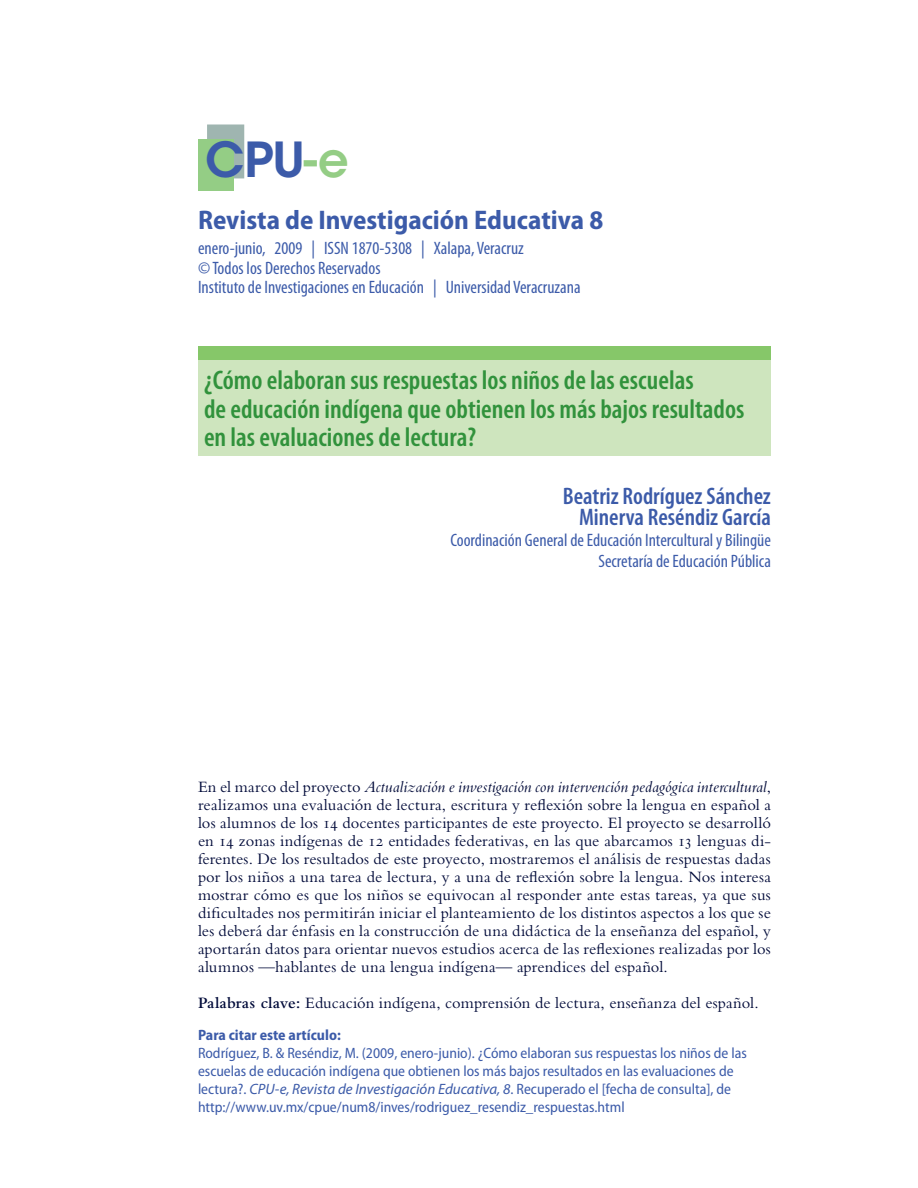
<style>
.page{position:relative;width:918px;height:1188px;background:#fff}
.page>*{position:absolute;margin:0;border:0;box-sizing:border-box;transform-origin:0 0}
.t1{font:600 48px "ITC Avant Garde Std";color:#3c5ba9}
.t2{font:600 condensed 27px/28.5px "Myriad Pro";color:#31923c}
.t3{font:700 semi-condensed 27px "Myriad Pro";color:#3c5ba9}
.t4{font:600 condensed 24px/21px "Myriad Pro";color:#3c5ba9;text-align:right}
.t5{font:condensed 18px/19.5px "Myriad Pro";color:#3c5ba9}
.t6{font:16.5px/18px "Bembo Std";letter-spacing:.005em;color:#000a39;text-align:justify}
.t7{font:semi-condensed 15px/18px "Myriad Pro";color:#3c5ba9}
.t8{font:700 semi-condensed 15px "Myriad Pro";color:#3c5ba9}
.s1{color:#94cd85}
.s2{font-style:italic}
.s3{font-weight:600}
.s4{font-style:italic;font-stretch:normal}
</style>
<div class="page">
<div style="left:207px;top:124px;width:37px;height:54px;background:#9fb5b0;border:2px solid #9fb5b0"></div>
<div style="left:198px;top:139px;width:35px;height:52px;background:#94cd85"></div>
<div style="left:198px;top:360px;width:573px;height:95px;background:#cee5be"></div>
<div style="left:198px;top:346px;width:573px;height:14px;background:#86c769"></div>
<h1 class="t1" style="left:205px;top:129px;width:145px">CPU<span class="s1">-e</span></h1>
<h2 class="t3" style="left:198px;top:205px;width:407px">Revista de Investigación Educativa 8</h2>
<p class="t5" style="left:198px;top:238px;width:384px">enero-junio, 2009 | ISSN 1870-5308 | Xalapa, Veracruz<br>© Todos los Derechos Reservados<br>Instituto de Investigaciones en Educación | Universidad Veracruzana</p>
<h2 class="t2" style="left:204px;top:367px;width:542px">¿Cómo elaboran sus respuestas los niños de las escuelas<br>de educación indígena que obtienen los más bajos resultados en las evaluaciones de lectura?</h2>
<h3 class="t4" style="left:563px;top:486px;width:210px">Beatriz Rodríguez Sánchez<br>Minerva Reséndiz García</h3>
<p class="t5" style="left:450px;top:529px;width:322px;line-height:21px;text-align:right">Coordinación General de Educación Intercultural y Bilingüe<br>Secretaría de Educación Pública</p>
<p class="t6" style="left:198px;top:778px;width:575px">En el marco del proyecto <span class="s2">Actualización e investigación con intervención pedagógica intercultural</span>, realizamos una evaluación de lectura, escritura y reflexión sobre la lengua en español a los alumnos de los 14 docentes participantes de este proyecto. El proyecto se desarrolló en 14 zonas indígenas de 12 entidades federativas, en las que abarcamos 13 lenguas di&shy;ferentes. De los resultados de este proyecto, mostraremos el análisis de respuestas dadas por los niños a una tarea de lectura, y a una de reflexión sobre la lengua. Nos interesa mostrar cómo es que los niños se equivocan al responder ante estas tareas, ya que sus dificultades nos permitirán iniciar el planteamiento de los distintos aspectos a los que se les deberá dar énfasis en la construcción de una didáctica de la enseñanza del español, y aportarán datos para orientar nuevos estudios acerca de las reflexiones realizadas por los alumnos —hablantes de una lengua indígena— aprendices del español.</p>
<p class="t6" style="left:198px;top:994px;width:562px"><span class="s3">Palabras clave:</span> Educación indígena, comprensión de lectura, enseñanza del español.</p>
<p class="t8" style="left:198px;top:1027px;width:144px">Para citar este artículo:</p>
<p class="t7" style="left:198px;top:1045px;width:550px">Rodríguez, B. &amp; Reséndiz, M. (2009, enero-junio). ¿Cómo elaboran sus respuestas los niños de las escuelas de educación indígena que obtienen los más bajos resultados en las evaluaciones de lectura?. <span class="s4">CPU-e, Revista de Investigación Educativa, 8</span>. Recuperado el [fecha de consulta], de http://www.uv.mx/cpue/num8/inves/rodriguez_resendiz_respuestas.html</p>
</div>
